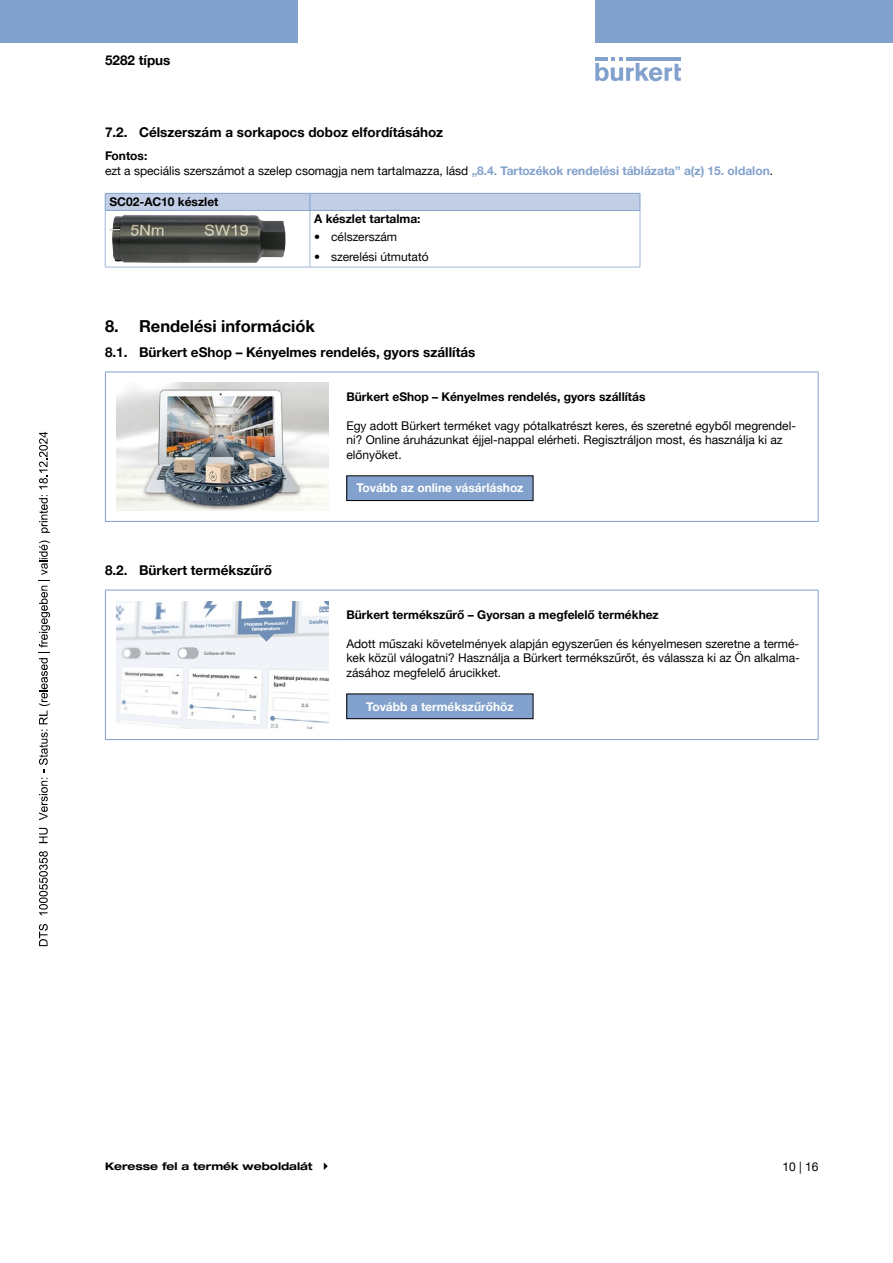
<style>
.page{position:relative;width:893px;height:1263px;background:#fff}
.page>*{position:absolute;margin:0;border:0;box-sizing:border-box;transform-origin:0 0}
.t1{font:700 16.5px "Helvetica Neue LTW1 G";color:#000}
.t2{font:700 13.5px "Helvetica Neue LTW1 G";color:#000}
.t3{font:12px/14.4px "Helvetica Neue LTW1 G";color:#000}
.t4{font:700 12px "Helvetica Neue LTW1 G";color:#000}
.t5{font:700 12px "Helvetica Neue LTW1 G";color:#fff}
.t6{font:700 expanded 10.5px "Helvetica Neue LTW1 G";color:#000}
.s1{font-weight:700}
.s2{font-weight:700;color:#82a1cc}
</style>
<div class="page">
<svg style="left:595px;top:57px;width:86px;height:24px"></svg>
<hr style="left:626px;top:57px;width:55px;height:4px;background:#82a1cc">
<div style="left:0;top:0;width:298px;height:42px;background:#82a1cc"></div>
<div style="left:595px;top:0;width:298px;height:42px;background:#82a1cc"></div>
<hr style="left:310px;top:211px;width:1px;height:56px;background:#a1b7d9">
<hr style="left:640px;top:211px;width:1px;height:56px;background:#a1b7d9">
<hr style="left:105px;top:211px;width:1px;height:56px;background:#a1b7d9">
<hr style="left:105px;top:267px;width:205px;height:1px;background:#a1b7d9">
<hr style="left:310px;top:267px;width:330px;height:1px;background:#a1b7d9">
<div style="left:105px;top:193px;width:536px;height:17px;background:#c1cee6"></div>
<hr style="left:105px;top:210px;width:205px;height:1px;background:#82a1cc">
<hr style="left:310px;top:210px;width:330px;height:1px;background:#82a1cc">
<img style="left:109px;top:215px;width:176px;height:48px">
<hr style="left:338px;top:372px;width:481px;height:1px;background:#82a1cc">
<hr style="left:818px;top:372px;width:1px;height:149px;background:#82a1cc">
<hr style="left:338px;top:521px;width:481px;height:1px;background:#82a1cc">
<hr style="left:105px;top:372px;width:233px;height:1px;background:#82a1cc">
<hr style="left:105px;top:372px;width:1px;height:149px;background:#82a1cc">
<hr style="left:105px;top:521px;width:233px;height:1px;background:#82a1cc">
<img style="left:116px;top:383px;width:213px;height:127px">
<div style="left:347px;top:476px;width:186px;height:25px;background:#82a1cc"></div>
<div style="left:346px;top:475px;width:187px;height:26px;border:1px solid #000"></div>
<hr style="left:338px;top:590px;width:481px;height:1px;background:#82a1cc">
<hr style="left:818px;top:590px;width:1px;height:149px;background:#82a1cc">
<hr style="left:338px;top:739px;width:481px;height:1px;background:#82a1cc">
<hr style="left:105px;top:590px;width:233px;height:1px;background:#82a1cc">
<hr style="left:105px;top:590px;width:1px;height:149px;background:#82a1cc">
<hr style="left:105px;top:739px;width:233px;height:1px;background:#82a1cc">
<img style="left:116px;top:601px;width:213px;height:128px">
<div style="left:347px;top:694px;width:186px;height:25px;background:#82a1cc"></div>
<div style="left:346px;top:693px;width:187px;height:26px;border:1px solid #000"></div>
<svg style="left:39px;top:924px;width:9px;height:22px"></svg>
<svg style="left:39px;top:851px;width:9px;height:64px"></svg>
<svg style="left:39px;top:828px;width:9px;height:15px"></svg>
<svg style="left:39px;top:540px;width:11px;height:280px"></svg>
<svg style="left:39px;top:495px;width:11px;height:38px"></svg>
<svg style="left:39px;top:432px;width:9px;height:57px"></svg>
<p class="t2" style="left:105px;top:52px;width:67px">5282 típus</p>
<p class="t2" style="left:105px;top:124px;width:340px">7.2. Célszerszám a sorkapocs doboz elfordításához</p>
<p class="t3" style="left:105px;top:149px;width:670px"><span class="s1">Fontos:<br></span>ezt a speciális szerszámot a szelep csomagja nem tartalmazza, lásd <span class="s2">„8.4. Tartozékok rendelési táblázata” a(z) 15. oldalon</span>.</p>
<p class="t4" style="left:109px;top:194px;width:110px">SC02-AC10 készlet</p>
<p class="t4" style="left:314px;top:212px;width:108px">A készlet tartalma:</p>
<p class="t3" style="left:314px;top:230px;width:84px">• célszerszám</p>
<p class="t3" style="left:314px;top:250px;width:116px">• szerelési útmutató</p>
<h1 class="t1" style="left:105px;top:316px;width:211px">8. Rendelési információk</h1>
<p class="t2" style="left:105px;top:344px;width:372px">8.1. Bürkert eShop – Kényelmes rendelés, gyors szállítás</p>
<p class="t4" style="left:346px;top:389px;width:301px">Bürkert eShop – Kényelmes rendelés, gyors szállítás</p>
<p class="t3" style="left:346px;top:418px;width:451px">Egy adott Bürkert terméket vagy pótalkatrészt keres, és szeretné egyből megrendel&shy;ni? Online áruházunkat éjjel-nappal elérheti. Regisztráljon most, és használja ki az előnyöket.</p>
<p class="t5" style="left:356px;top:481px;width:169px">Tovább az online vásárláshoz</p>
<p class="t2" style="left:105px;top:562px;width:168px">8.2. Bürkert termékszűrő</p>
<p class="t4" style="left:346px;top:607px;width:314px">Bürkert termékszűrő – Gyorsan a megfelelő termékhez</p>
<p class="t3" style="left:346px;top:636px;width:455px;text-align:justify">Adott műszaki követelmények alapján egyszerűen és kényelmesen szeretne a termé&shy;kek közül válogatni? Használja a Bürkert termékszűrőt, és válassza ki az Ön alkalma&shy;zásához megfelelő árucikket.</p>
<p class="t5" style="left:366px;top:699px;width:149px">Tovább a termékszűrőhöz</p>
<p class="t6" style="left:105px;top:1160px;width:209px">Keresse fel a termék weboldalát</p>
<p class="t3" style="left:782px;top:1159px;width:38px">10 | 16</p>
</div>
